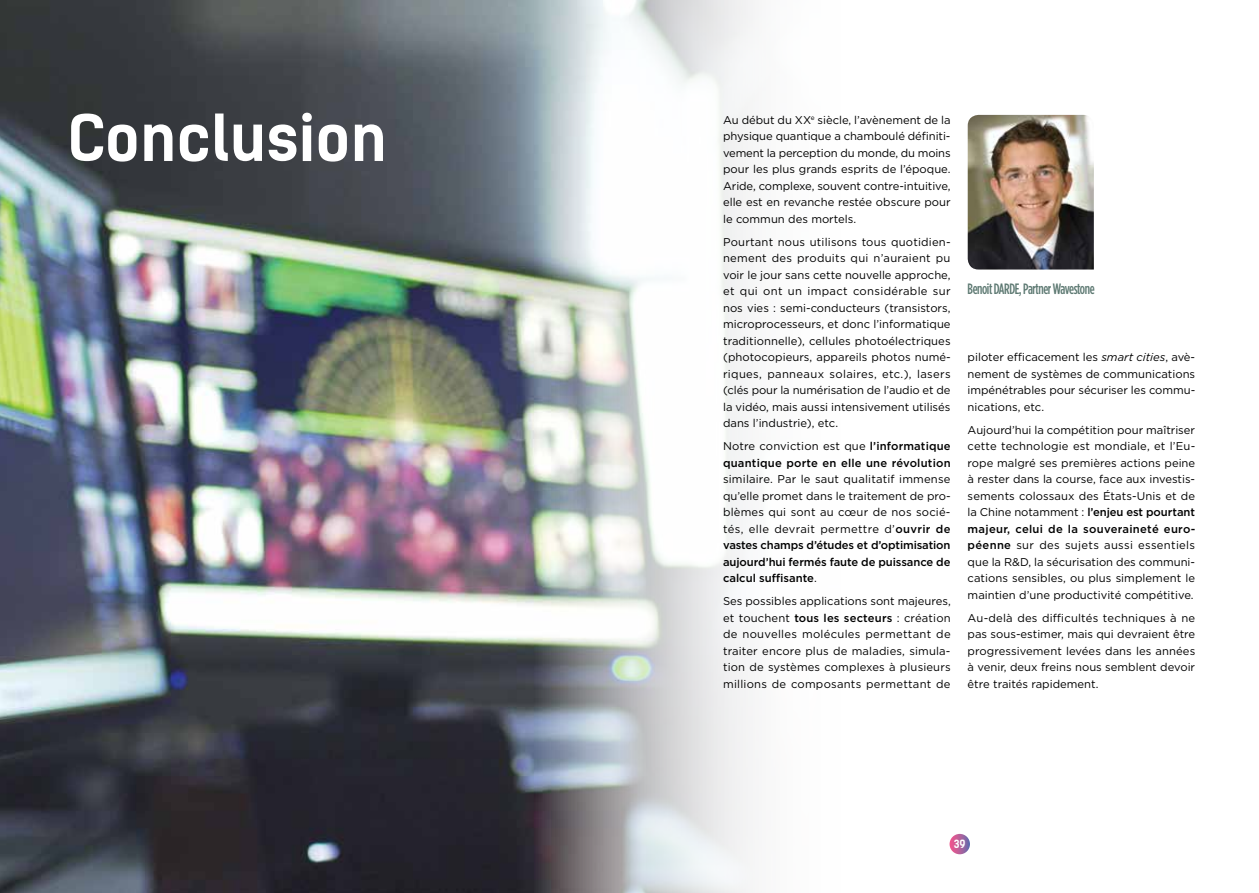
<style>
.page{position:relative;width:1259px;height:893px;background:#fff}
.page>*{position:absolute;margin:0;border:0;box-sizing:border-box;transform-origin:0 0}
.t1{font:700 61.5px "Kelson Sans";color:#fff}
.t2{font:500 15px "Gotham Condensed";letter-spacing:-.03em;color:#5d7972;scale:.94 1}
.t3{font:11.25px/16.5px "Gotham";color:#000;text-align:justify}
.t4{font:500 11.25px/16.5px "Gotham";letter-spacing:.015em;color:#000}
.t5{font:700 10.8px "Kelson Sans";color:#fff}
.s1{font-weight:400}
.s2{font-weight:500}
.s3{font-style:italic}
</style>
<div class="page">
<img style="left:0;top:0;width:536px;height:893px">
<svg style="left:536px;top:0;width:220px;height:893px"></svg>
<svg style="left:949px;top:834px;width:21px;height:20px"></svg>
<img style="left:967px;top:115px;width:127px;height:155px">
<h1 class="t1" style="left:68px;top:100px;width:321px">Conclusion</h1>
<p class="t3" style="left:723px;top:111px;width:229px">Au début du XX<sup>e</sup> siècle, l’avènement de la physique quantique a chamboulé définiti&shy;vement la perception du monde, du moins pour les plus grands esprits de l’époque.<br>Aride, complexe, souvent contre-intuitive, elle est en revanche restée obscure pour le commun des mortels.</p>
<p class="t3" style="left:723px;top:233px;width:229px">Pourtant nous utilisons tous quotidien&shy;nement des produits qui n’auraient pu voir le jour sans cette nouvelle approche, et qui ont un impact considérable sur nos vies : semi-conducteurs (transistors, microprocesseurs, et donc l’informatique traditionnelle), cellules photoélectriques (photocopieurs, appareils photos numé&shy;riques, panneaux solaires, etc.), lasers (clés pour la numérisation de l’audio et de la vidéo, mais aussi intensivement utilisés dans l’industrie), etc.</p>
<p class="t4" style="left:723px;top:438px;width:229px"><span class="s1">Notre conviction est que</span> l’informatique quantique porte en elle une révolution</p>
<p class="t3" style="left:723px;top:471px;width:229px">similaire. Par le saut qualitatif immense qu’elle promet dans le traitement de pro&shy;blèmes qui sont au cœur de nos socié&shy;tés, elle devrait permettre d’<span class="s2">ouvrir de vastes champs d’études et d’optimisation aujourd’hui fermés faute de puissance de calcul suffisante</span>.</p>
<p class="t3" style="left:723px;top:593px;width:229px">Ses possibles applications sont majeures, et touchent <span class="s2">tous les secteurs</span> : création de nouvelles molécules permettant de traiter encore plus de maladies, simula&shy;tion de systèmes complexes à plusieurs millions de composants permettant de</p>
<h2 class="t2" style="left:967px;top:281px;width:137px">Benoit DARDE, Partner Wavestone</h2>
<p class="t3" style="left:967px;top:349px;width:229px">piloter efficacement les <span class="s3">smart cities</span>, avè&shy;nement de systèmes de communications impénétrables pour sécuriser les commu&shy;nications, etc.</p>
<p class="t3" style="left:967px;top:421px;width:229px">Aujourd’hui la compétition pour maîtriser cette technologie est mondiale, et l’Eu&shy;rope malgré ses premières actions peine à rester dans la course, face aux investis&shy;sements colossaux des États-Unis et de la Chine notamment : <span class="s2">l’enjeu est pourtant majeur, celui de la souveraineté euro&shy;péenne</span> sur des sujets aussi essentiels que la R&amp;D, la sécurisation des communi&shy;cations sensibles, ou plus simplement le maintien d’une productivité compétitive.</p>
<p class="t3" style="left:967px;top:609px;width:229px">Au-delà des difficultés techniques à ne pas sous-estimer, mais qui devraient être progressivement levées dans les années à venir, deux freins nous semblent devoir être traités rapidement.</p>
<p class="t5" style="left:954px;top:837px;width:13px">39</p>
</div>
